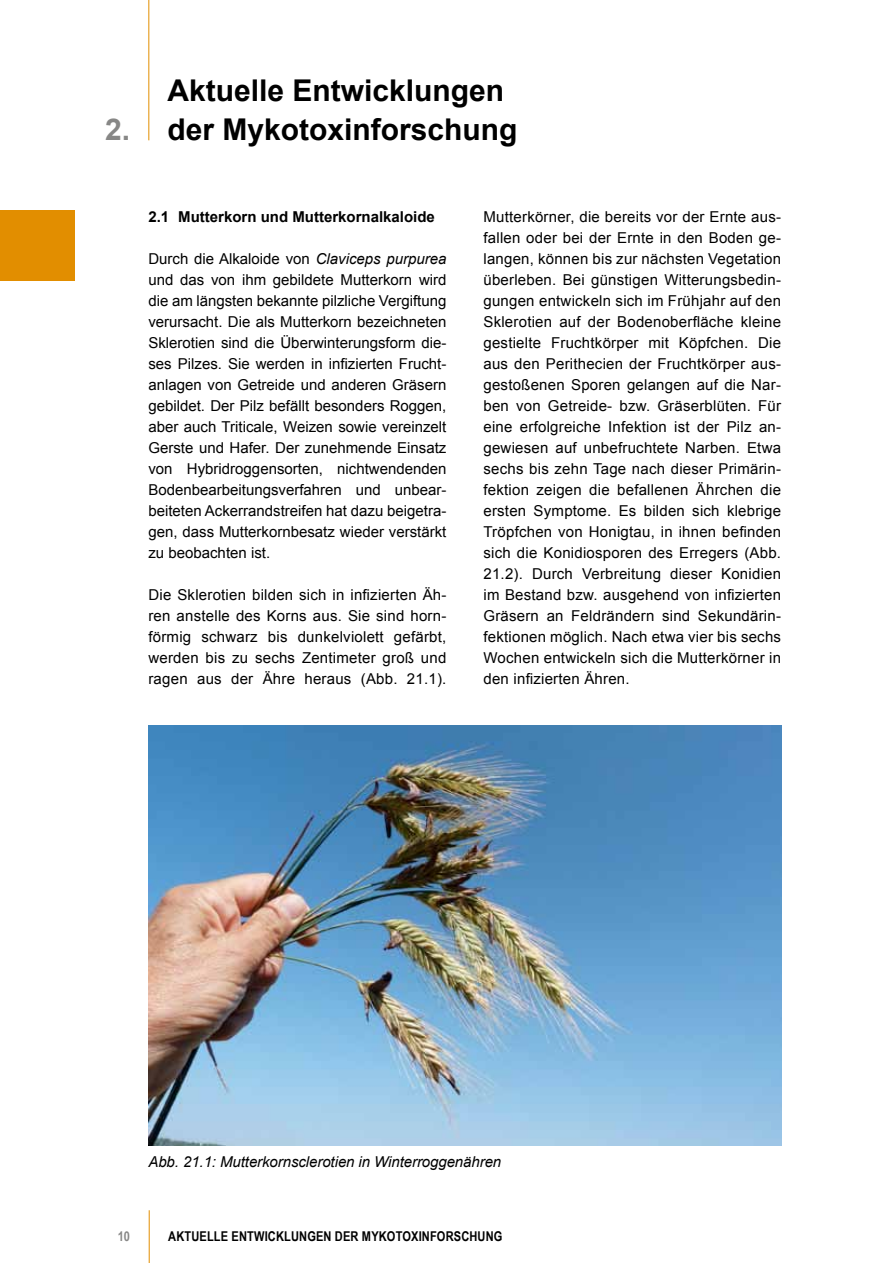
<style>
.page{position:relative;width:893px;height:1263px;background:#fff}
.page>*{position:absolute;margin:0;border:0;box-sizing:border-box;transform-origin:0 0}
.t1{font:700 30px "Arial";color:#000}
.t2{font:15px/21px "Arial";letter-spacing:.015em;color:#000;text-align:justify}
.t3{font:italic 15px "Arial";letter-spacing:-.005em;color:#000}
.t4{font:700 15px "Arial";color:#000}
.t5{font:700 13.5px "Arial Narrow";letter-spacing:.01em;color:#000}
.t6{font:700 13.5px "Arial Narrow";color:#878786}
.s1{color:#878786}
.s2{font-style:italic}
</style>
<div class="page">
<hr style="left:148px;top:0;width:1px;height:140px;background:#e28e00">
<hr style="left:149px;top:1210px;width:1px;height:53px;background:#e28e00">
<img style="left:149px;top:726px;width:632px;height:420px">
<div style="left:0;top:210px;width:74px;height:71px;background:#e28e00"></div>
<h1 class="t1" style="left:168px;top:70px;width:338px">Aktuelle Entwicklungen</h1>
<h1 class="t1" style="left:105px;top:109px;width:414px"><span class="s1">2.</span> der Mykotoxinforschung</h1>
<p class="t4" style="left:148px;top:206px;width:288px">2.1 Mutterkorn und Mutterkornalkaloide</p>
<p class="t2" style="left:148px;top:248px;width:300px">Durch die Alkaloide von <span class="s2">Claviceps purpurea </span>und das von ihm gebildete Mutterkorn wird die am längsten bekannte pilzliche Vergiftung verursacht. Die als Mutterkorn bezeichneten Sklerotien sind die Überwinterungsform die&shy;ses Pilzes. Sie werden in infizierten Frucht&shy;anlagen von Getreide und anderen Gräsern gebildet. Der Pilz befällt besonders Roggen, aber auch Triticale, Weizen sowie vereinzelt Gerste und Hafer. Der zunehmende Einsatz von Hybridroggensorten, nichtwendenden Bodenbearbeitungsverfahren und unbear&shy;beiteten Ackerrandstreifen hat dazu beigetra&shy;gen, dass Mutterkornbesatz wieder verstärkt zu beobachten ist.</p>
<p class="t2" style="left:148px;top:584px;width:300px">Die Sklerotien bilden sich in infizierten Äh&shy;ren anstelle des Korns aus. Sie sind horn&shy;förmig schwarz bis dunkelviolett gefärbt, werden bis zu sechs Zentimeter groß und ragen aus der Ähre heraus (Abb. 21.1).</p>
<p class="t2" style="left:483px;top:206px;width:299px">Mutterkörner, die bereits vor der Ernte aus&shy;fallen oder bei der Ernte in den Boden ge&shy;langen, können bis zur nächsten Vegetation überleben. Bei günstigen Witterungsbedin&shy;gungen entwickeln sich im Frühjahr auf den Sklerotien auf der Bodenoberfläche kleine gestielte Fruchtkörper mit Köpfchen. Die aus den Perithecien der Fruchtkörper aus&shy;gestoßenen Sporen gelangen auf die Nar&shy;ben von Getreide- bzw. Gräserblüten. Für eine erfolgreiche Infektion ist der Pilz an&shy;gewiesen auf unbefruchtete Narben. Etwa sechs bis zehn Tage nach dieser Primärin&shy;fektion zeigen die befallenen Ährchen die ersten Symptome. Es bilden sich klebrige Tröpfchen von Honigtau, in ihnen befinden sich die Konidiosporen des Erregers (Abb.<br>21.2). Durch Verbreitung dieser Konidien im Bestand bzw. ausgehend von infizierten Gräsern an Feldrändern sind Sekundärin&shy;fektionen möglich. Nach etwa vier bis sechs Wochen entwickeln sich die Mutterkörner in den infizierten Ähren.</p>
<p class="t3" style="left:148px;top:1151px;width:354px">Abb. 21.1: Mutterkornsclerotien in Winterroggenähren</p>
<p class="t6" style="left:118px;top:1226px;width:14px">10</p>
<p class="t5" style="left:168px;top:1226px;width:336px">AKTUELLE ENTWICKLUNGEN DER MYKOTOXINFORSCHUNG</p>
</div>
